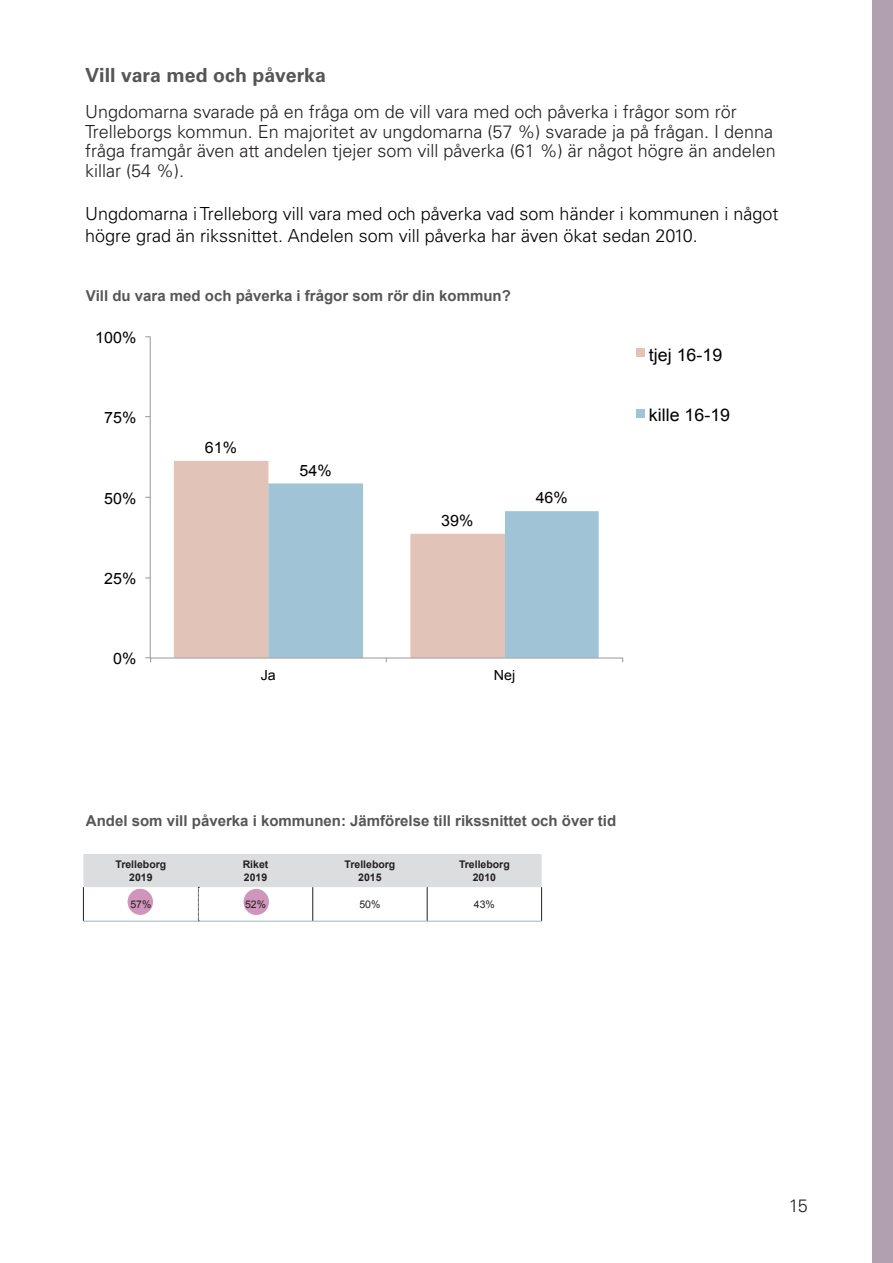
<style>
.page{position:relative;width:893px;height:1263px;background:#fff}
.page>*{position:absolute;margin:0;border:0;box-sizing:border-box;transform-origin:0 0}
.Kapitelrubrik_ej_toc{font:700 19.5px "Univers LT Std";color:#565655}
.Brödtext{font:300 18px/19.5px "Univers LT Std";color:#231f20}
.t1{font:300 18px/21.6px "Univers LT Std";color:#000}
.t2{font:17.4px "Arial";color:#000}
.t3{font:15.6px "Arial";color:#000}
.Bildtext{font:700 15px "Arial";color:#565655}
.t4{font:13.95px "Arial";color:#000}
.Tabellrubrik_C{font:700 10.5px "Arial";color:#231f20}
.Tabelltext_C{font:10.5px "Arial";color:#231f20}
</style>
<div class="page">
<div style="left:873px;top:0;width:20px;height:1263px;background:#b1a0af"></div>
<div style="left:174px;top:461px;width:95px;height:197px;background:#e1c4b7"></div>
<svg style="left:268px;top:483px;width:331px;height:175px;fill:#a0c3d5"></svg>
<hr style="left:150px;top:337px;width:1px;height:321px;background:#979797">
<hr style="left:150px;top:658px;width:473px;height:1px;background:#979797">
<svg style="left:145px;top:657px;width:6px;height:5px"></svg>
<div style="left:636px;top:349px;width:9px;height:8px;background:#e1c4b7"></div>
<div style="left:636px;top:409px;width:9px;height:8px;background:#a0c3d5"></div>
<svg style="left:83px;top:854px;width:459px;height:67px"></svg>
<hr style="left:83px;top:921px;width:115px;height:1px;background:#97b5c4">
<hr style="left:198px;top:921px;width:115px;height:1px;background:#97b5c4">
<hr style="left:313px;top:921px;width:114px;height:1px;background:#97b5c4">
<hr style="left:427px;top:921px;width:115px;height:1px;background:#97b5c4">
<p class="Kapitelrubrik_ej_toc" style="left:85px;top:63px;width:242px">Vill vara med och påverka</p>
<p class="Brödtext" style="left:85px;top:102px;width:692px">Ungdomarna svarade på en fråga om de vill vara med och påverka i frågor som rör Trelleborgs kommun. En majoritet av ungdomarna (57 %) svarade ja på frågan. I denna fråga framgår även att andelen tjejer som vill påverka (61 %) är något högre än andelen killar (54 %).</p>
<p class="t1" style="left:85px;top:203px;width:695px">Ungdomarna i Trelleborg vill vara med och påverka vad som händer i kommunen i något högre grad än rikssnittet. Andelen som vill påverka har även ökat sedan 2010.</p>
<p class="Bildtext" style="left:86px;top:286px;width:426px">Vill du vara med och påverka i frågor som rör din kommun?</p>
<p class="t3" style="left:95px;top:327px;width:43px">100%</p>
<p class="t3" style="left:104px;top:407px;width:34px">75%</p>
<p class="t3" style="left:104px;top:488px;width:34px">50%</p>
<p class="t3" style="left:104px;top:568px;width:34px">25%</p>
<p class="t3" style="left:113px;top:648px;width:25px">0%</p>
<p class="t3" style="left:205px;top:438px;width:34px">61%</p>
<p class="t3" style="left:299px;top:460px;width:34px">54%</p>
<p class="t3" style="left:441px;top:510px;width:34px">39%</p>
<p class="t3" style="left:536px;top:487px;width:34px">46%</p>
<p class="t4" style="left:261px;top:666px;width:17px">Ja</p>
<p class="t4" style="left:494px;top:666px;width:23px">Nej</p>
<p class="t2" style="left:649px;top:343px;width:75px">tjej 16-19</p>
<p class="t2" style="left:649px;top:403px;width:83px">kille 16-19</p>
<p class="Bildtext" style="left:86px;top:810px;width:532px">Andel som vill påverka i kommunen: Jämförelse till rikssnittet och över tid</p>
<p class="Tabellrubrik_C" style="left:115px;top:857px;width:52px">Trelleborg</p>
<p class="Tabellrubrik_C" style="left:129px;top:870px;width:25px">2019</p>
<p class="Tabellrubrik_C" style="left:345px;top:857px;width:52px">Trelleborg</p>
<p class="Tabellrubrik_C" style="left:358px;top:870px;width:25px">2015</p>
<p class="Tabellrubrik_C" style="left:459px;top:857px;width:52px">Trelleborg</p>
<p class="Tabellrubrik_C" style="left:473px;top:870px;width:25px">2010</p>
<p class="Tabellrubrik_C" style="left:243px;top:857px;width:27px">Riket</p>
<p class="Tabellrubrik_C" style="left:244px;top:870px;width:25px">2019</p>
<p class="Tabelltext_C" style="left:130px;top:897px;width:23px">57%</p>
<p class="Tabelltext_C" style="left:245px;top:897px;width:23px">52%</p>
<p class="Tabelltext_C" style="left:359px;top:897px;width:23px">50%</p>
<p class="Tabelltext_C" style="left:474px;top:897px;width:23px">43%</p>
<p class="Brödtext" style="left:789px;top:1196px;width:21px">15</p>
</div>
